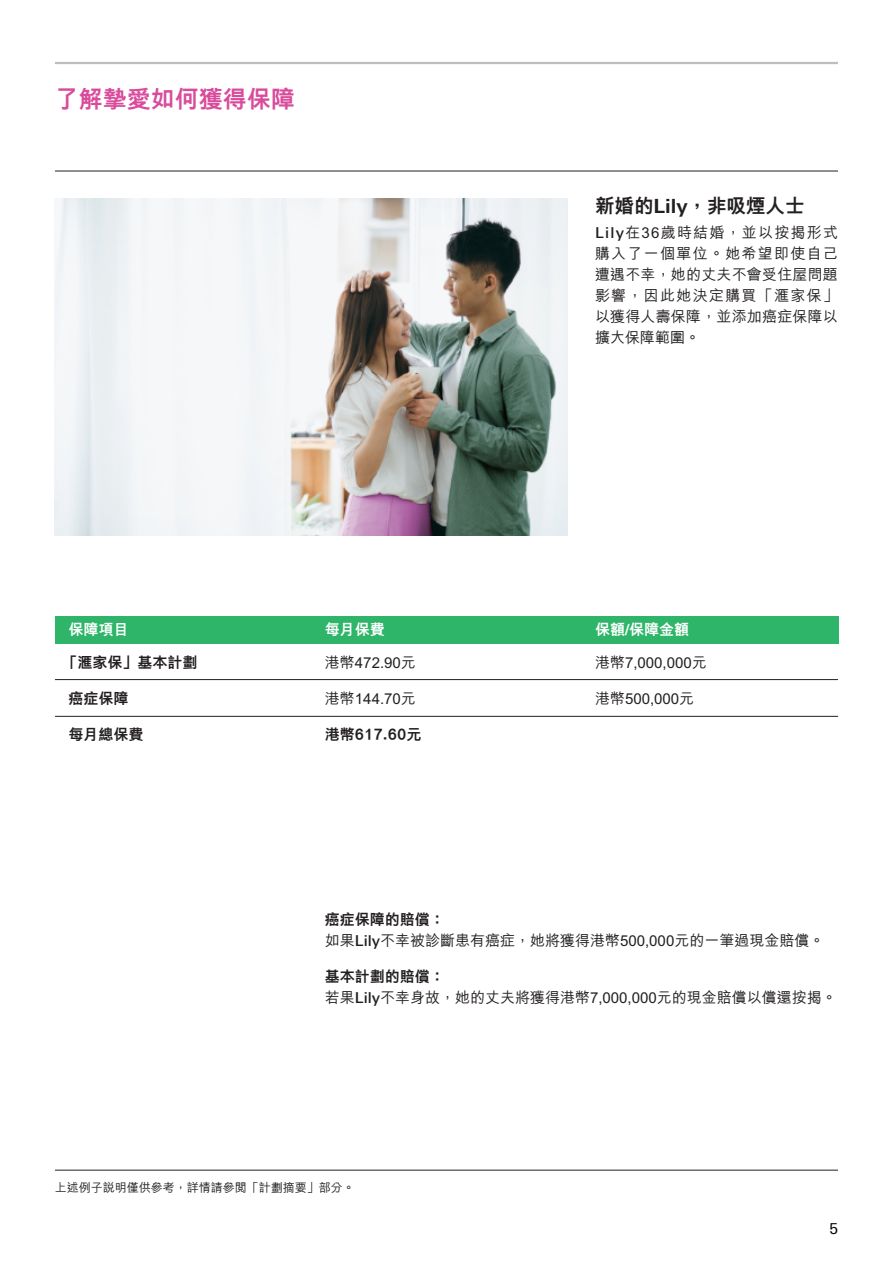
<style>
.page{position:relative;width:893px;height:1263px;background:#fff}
.page>*{position:absolute;margin:0;border:0;box-sizing:border-box;transform-origin:0 0}
.t1{font:800 24px "M Hei H Kfor HSBC";color:#d94b9b}
.t2{font:800 19.5px "M Hei H Kfor HSBC";color:#231f20}
.t3{font:500 15px/21px "M Hei H Kfor HSBC";color:#231f20}
.t4{font:800 15px "M Hei H Kfor HSBC";color:#231f20}
.t5{font:800 15px "M Hei H Kfor HSBC";color:#fff}
.t6{font:15px "Univers Nextfor HSBC";color:#000}
.t7{font:500 12px "M Hei H Kfor HSBC";color:#231f20}
.s1{font-family:"Univers Nextfor HSBC";font-weight:700}
.s2{font-family:"Univers Nextfor HSBC"}
.s3{font-weight:800}
</style>
<div class="page">
<div style="left:55px;top:616px;width:783px;height:28px;background:#2fb56a"></div>
<hr style="left:55px;top:679px;width:783px;height:1px;background:#231f20">
<hr style="left:55px;top:716px;width:783px;height:1px;background:#231f20">
<hr style="left:55px;top:171px;width:783px;height:1px;background:#231f20">
<hr style="left:55px;top:1170px;width:783px;height:1px;background:#231f20">
<hr style="left:55px;top:62px;width:783px;height:2px;background:#bcbec0">
<img style="left:55px;top:198px;width:513px;height:338px">
<h1 class="t1" style="left:55px;top:87px;width:241px">了解摯愛如何獲得保障</h1>
<h2 class="t2" style="left:595px;top:196px;width:211px">新婚的<span class="s1">Lily</span>，非吸煙人士</h2>
<p class="t3" style="left:595px;top:221px;width:245px;text-align:justify"><span class="s2">Lily</span>在36歲時結婚，並以按揭形式購入了一個單位。她希望即使自己遭遇不幸，她的丈夫不會受住屋問題影響，因此她決定購買「滙家保」以獲得人壽保障，並添加癌症保障以擴大保障範圍。</p>
<p class="t5" style="left:68px;top:622px;width:61px">保障項目</p>
<p class="t5" style="left:325px;top:622px;width:62px">每月保費</p>
<p class="t5" style="left:595px;top:622px;width:96px">保額<span class="s1">/</span>保障金額</p>
<p class="t4" style="left:62px;top:655px;width:136px">「滙家保」基本計劃</p>
<p class="t4" style="left:68px;top:691px;width:61px">癌症保障</p>
<p class="t4" style="left:68px;top:727px;width:76px">每月總保費</p>
<p class="t3" style="left:325px;top:650px;width:92px">港幣472.90元</p>
<p class="t3" style="left:325px;top:686px;width:92px">港幣144.70元</p>
<p class="t4" style="left:325px;top:727px;width:98px">港幣617.60元</p>
<p class="t3" style="left:595px;top:650px;width:113px">港幣7,000,000元</p>
<p class="t3" style="left:595px;top:686px;width:101px">港幣500,000元</p>
<p class="t3" style="left:325px;top:907px;width:501px"><span class="s3">癌症保障的賠償：<br></span>如果<span class="s2">Lily</span>不幸被診斷患有癌症，她將獲得港幣500,000元的一筆過現金賠償。</p>
<p class="t3" style="left:325px;top:964px;width:513px"><span class="s3">基本計劃的賠償：<br></span>若果<span class="s2">Lily</span>不幸身故，她的丈夫將獲得港幣7,000,000元的現金賠償以償還按揭。</p>
<p class="t7" style="left:55px;top:1179px;width:301px">上述例子說明僅供參考，詳情請參閱「計劃摘要」部分。</p>
<p class="t6" style="left:829px;top:1218px;width:10px">5</p>
</div>
